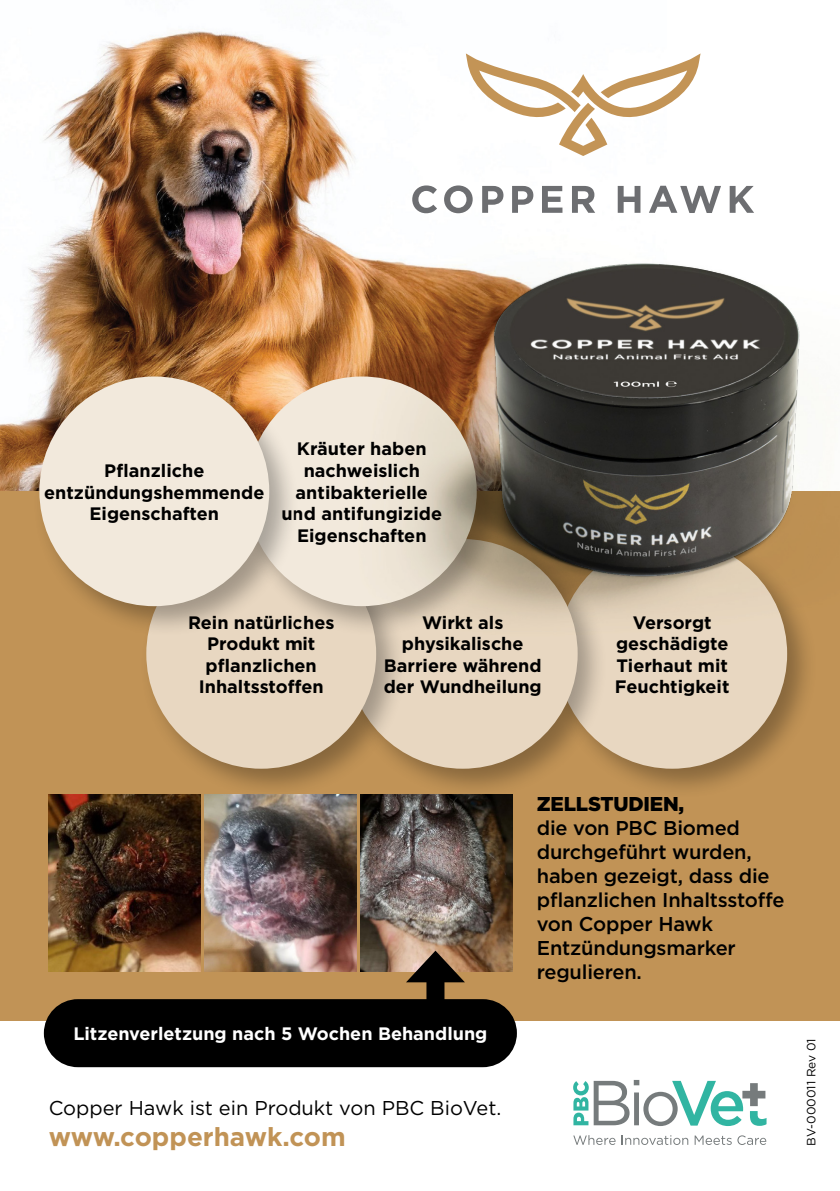
<style>
.page{position:relative;width:840px;height:1191px;background:#fff}
.page>*{position:absolute;margin:0;border:0;box-sizing:border-box;transform-origin:0 0}
.t1{font:700 26px "Gotham";color:#c19356}
.t2{font:500 20px/24px "Gotham";letter-spacing:-.01em;color:#000}
.t3{font:20px "Gotham";color:#000}
.t4{font:700 18px/21.6px "Gotham";color:#000;text-align:center}
.t5{font:700 18px "Gotham";color:#fff}
.t6{font:12px "Gotham";letter-spacing:-.005em;color:#000}
.s1{font-weight:900}
</style>
<div class="page">
<img style="left:0;top:31px;width:355px;height:460px">
<div style="left:0;top:491px;width:839px;height:529px;background:#c19356"></div>
<div style="left:550px;top:532px;width:267px;height:267px;background:#000;opacity:.3"></div>
<div style="left:557px;top:539px;width:229px;height:229px;background:#e8d7c1;border-radius:50%"></div>
<div style="left:341px;top:532px;width:267px;height:267px;background:#000;opacity:.3"></div>
<div style="left:347px;top:539px;width:230px;height:229px;background:#e8d7c1;border-radius:50%"></div>
<div style="left:140px;top:532px;width:267px;height:267px;background:#000;opacity:.3"></div>
<div style="left:146px;top:539px;width:230px;height:229px;background:#e8d7c1;border-radius:50%"></div>
<svg style="left:573px;top:1135px;width:42px;height:10px"></svg>
<svg style="left:621px;top:1135px;width:67px;height:10px"></svg>
<svg style="left:694px;top:1135px;width:37px;height:10px"></svg>
<svg style="left:737px;top:1135px;width:28px;height:10px"></svg>
<svg style="left:573px;top:1080px;width:193px;height:46px"></svg>
<svg style="left:466px;top:53px;width:234px;height:103px"></svg>
<div style="left:33px;top:370px;width:267px;height:267px;background:#000;opacity:.3"></div>
<div style="left:39px;top:376px;width:230px;height:230px;background:#f2e9dc;border-radius:50%"></div>
<img style="left:295px;top:185px;width:522px;height:470px">
<div style="left:44px;top:999px;width:472px;height:68px;background:#000;border-radius:34px"></div>
<img style="left:49px;top:794px;width:152px;height:177px">
<img style="left:204px;top:794px;width:152px;height:177px">
<img style="left:360px;top:794px;width:152px;height:177px">
<div style="left:426px;top:970px;width:18px;height:82px;background:#000"></div>
<svg style="left:406px;top:950px;width:58px;height:32px"></svg>
<p class="t4" style="left:44px;top:459px;width:221px">Pflanzliche entzündungshemmende<br>Eigenschaften</p>
<p class="t4" style="left:281px;top:438px;width:162px">Kräuter haben nachweislich antibakterielle und antifungizide<br>Eigenschaften</p>
<p class="t4" style="left:188px;top:611px;width:148px">Rein natürliches<br>Produkt mit pflanzlichen<br>Inhaltsstoffen</p>
<p class="t4" style="left:383px;top:611px;width:159px">Wirkt als physikalische<br>Barriere während der Wundheilung</p>
<p class="t4" style="left:614px;top:611px;width:116px">Versorgt geschädigte<br>Tierhaut mit<br>Feuchtigkeit</p>
<p class="t5" style="left:73px;top:1022px;width:415px">Litzenverletzung nach 5 Wochen Behandlung</p>
<p class="t3" style="left:49px;top:1094px;width:454px">Copper Hawk ist ein Produkt von PBC BioVet.</p>
<p class="t1" style="left:49px;top:1119px;width:298px">www.copperhawk.com</p>
<p class="t2" style="left:536px;top:791px;width:249px"><span class="s1">ZELLSTUDIEN,<br></span>die von PBC Biomed durchgeführt wurden, haben gezeigt, dass die pflanzlichen Inhaltsstoffe von Copper Hawk<br>Entzündungsmarker regulieren.</p>
<p class="t6" style="left:803px;top:1145px;width:109px;rotate:-90deg">BV-000011 Rev 01</p>
</div>
